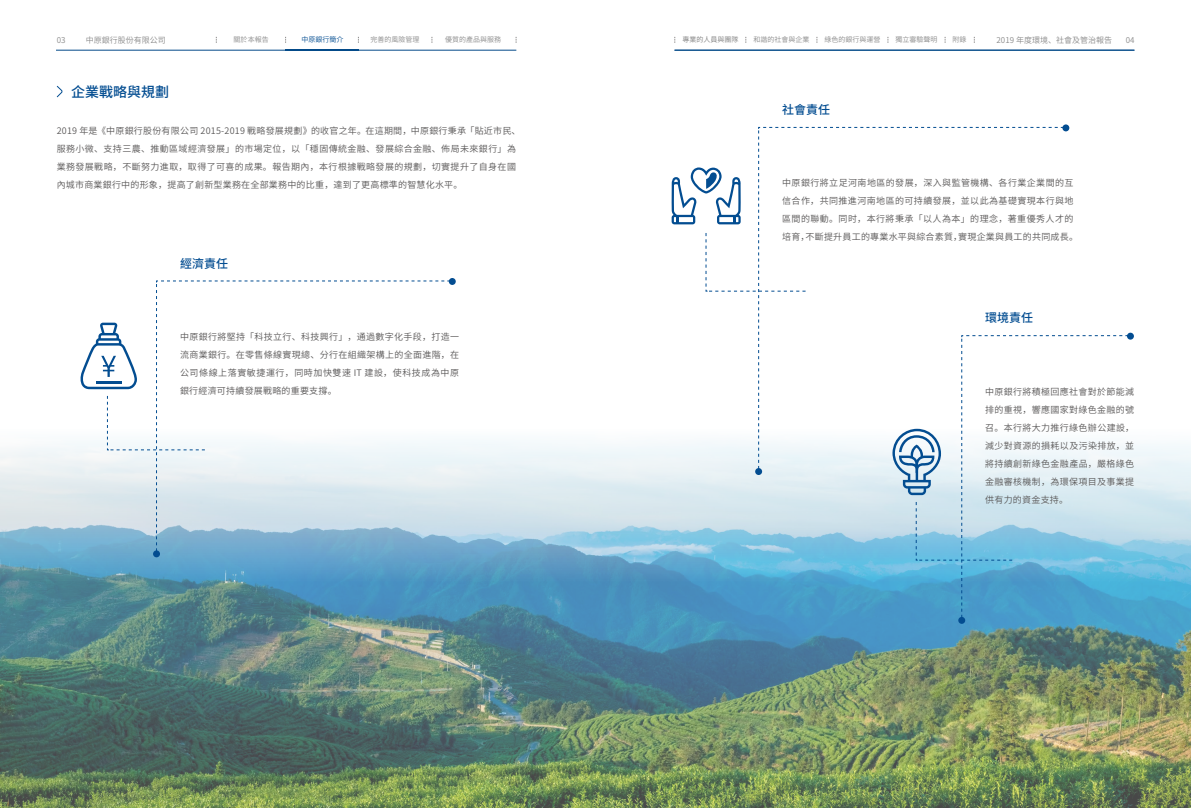
<style>
.page{position:relative;width:1191px;height:808px;background:#fff}
.page>*{position:absolute;margin:0;border:0;box-sizing:border-box;transform-origin:0 0}
.t1{font:500 14px "Source Han Sans CN";color:#034d91}
.t2{font:500 12px "Source Han Sans CN";color:#034d91}
.t3{font:9px/18px "Source Han Sans CN";letter-spacing:.045em;color:#595757;text-align:justify}
.t4{font:9px/18px "Source Han Sans CN";letter-spacing:.025em;color:#595757}
.t5{font:8px "Source Han Sans CN";color:#898989}
.t6{font:7px "Source Han Sans CN";color:#898989}
.t7{font:7px "Source Han Sans CN";color:#898989}
.t8{font:7px "Source Han Sans CN";color:#034d91}
</style>
<div class="page">
<hr style="left:286px;top:49px;width:73px;height:1px;background:#034a89">
<hr style="left:56px;top:50px;width:460px;height:1px;background:#034a89">
<hr style="left:674px;top:50px;width:460px;height:1px;background:#034a89">
<img style="left:0;top:332px;width:1191px;height:476px">
<div style="left:449px;top:278px;width:7px;height:7px;background:#034d91;border-radius:50%"></div>
<div style="left:153px;top:550px;width:7px;height:7px;background:#034d91;border-radius:50%"></div>
<svg style="left:80px;top:280px;width:373px;height:276px"></svg>
<div style="left:1127px;top:333px;width:7px;height:7px;background:#034d91;border-radius:50%"></div>
<div style="left:958px;top:617px;width:7px;height:7px;background:#034d91;border-radius:50%"></div>
<svg style="left:671px;top:126px;width:460px;height:496px"></svg>
<svg style="left:56px;top:85px;width:7px;height:13px"></svg>
<p class="t5" style="left:57px;top:36px;width:10px">03</p>
<p class="t5" style="left:86px;top:36px;width:81px">中原銀行股份有限公司</p>
<p class="t6" style="left:234px;top:36px;width:36px">關於本報告</p>
<p class="t8" style="left:302px;top:36px;width:43px">中原銀行簡介</p>
<p class="t6" style="left:370px;top:36px;width:50px">完善的風險管理</p>
<p class="t6" style="left:445px;top:36px;width:57px">優質的產品與服務</p>
<p class="t7" style="left:682px;top:36px;width:57px">專業的人員與團隊</p>
<p class="t6" style="left:753px;top:36px;width:57px">和諧的社會與企業</p>
<p class="t6" style="left:824px;top:36px;width:57px">綠色的銀行與運營</p>
<p class="t6" style="left:895px;top:36px;width:43px">獨立審驗聲明</p>
<p class="t6" style="left:952px;top:36px;width:15px">附錄</p>
<p class="t5" style="left:996px;top:36px;width:117px">2019 年度環境、社會及管治報告</p>
<p class="t5" style="left:1125px;top:36px;width:10px">04</p>
<h1 class="t1" style="left:71px;top:84px;width:99px">企業戰略與規劃</h1>
<p class="t4" style="left:57px;top:122px;width:465px">2019 年是《中原銀行股份有限公司 2015-2019 戰略發展規劃》的收官之年。在這期間，中原銀行秉承「貼近市民、服務小微、支持三農、推動區域經濟發展」的市場定位，以「穩固傳統金融、發展綜合金融、佈局未來銀行」為業務發展戰略，不斷努力進取，取得了可喜的成果。報告期內，本行根據戰略發展的規劃，切實提升了自身在國內城市商業銀行中的形象，提高了創新型業務在全部業務中的比重，達到了更高標準的智慧化水平。</p>
<h2 class="t2" style="left:180px;top:257px;width:49px">經濟責任</h2>
<p class="t3" style="left:180px;top:328px;width:281px">中原銀行將堅持「科技立行、科技興行」，通過數字化手段，打造一流商業銀行。在零售條線實現總、分行在組織架構上的全面進階，在公司條線上落實敏捷運行，同時加快雙速 IT 建設，使科技成為中原銀行經濟可持續發展戰略的重要支撐。</p>
<h2 class="t2" style="left:782px;top:103px;width:49px">社會責任</h2>
<p class="t3" style="left:782px;top:174px;width:297px;text-align:left">中原銀行將立足河南地區的發展，深入與監管機構、各行業企業間的互信合作，共同推進河南地區的可持續發展，並以此為基礎實現本行與地區間的聯動。同时，本行將秉承「以人為本」的理念，著重優秀人才的培育，不斷提升員工的專業水平與綜合素質，實現企業與員工的共同成長。</p>
<h2 class="t2" style="left:985px;top:311px;width:49px">環境責任</h2>
<p class="t3" style="left:985px;top:383px;width:150px">中原銀行將積極回應社會對於節能減排的重視，響應國家對綠色金融的號召。本行將大力推行綠色辦公建設，減少對資源的損耗以及污染排放，並將持續創新綠色金融產品，嚴格綠色金融審核機制，為環保項目及事業提供有力的資金支持。</p>
</div>
